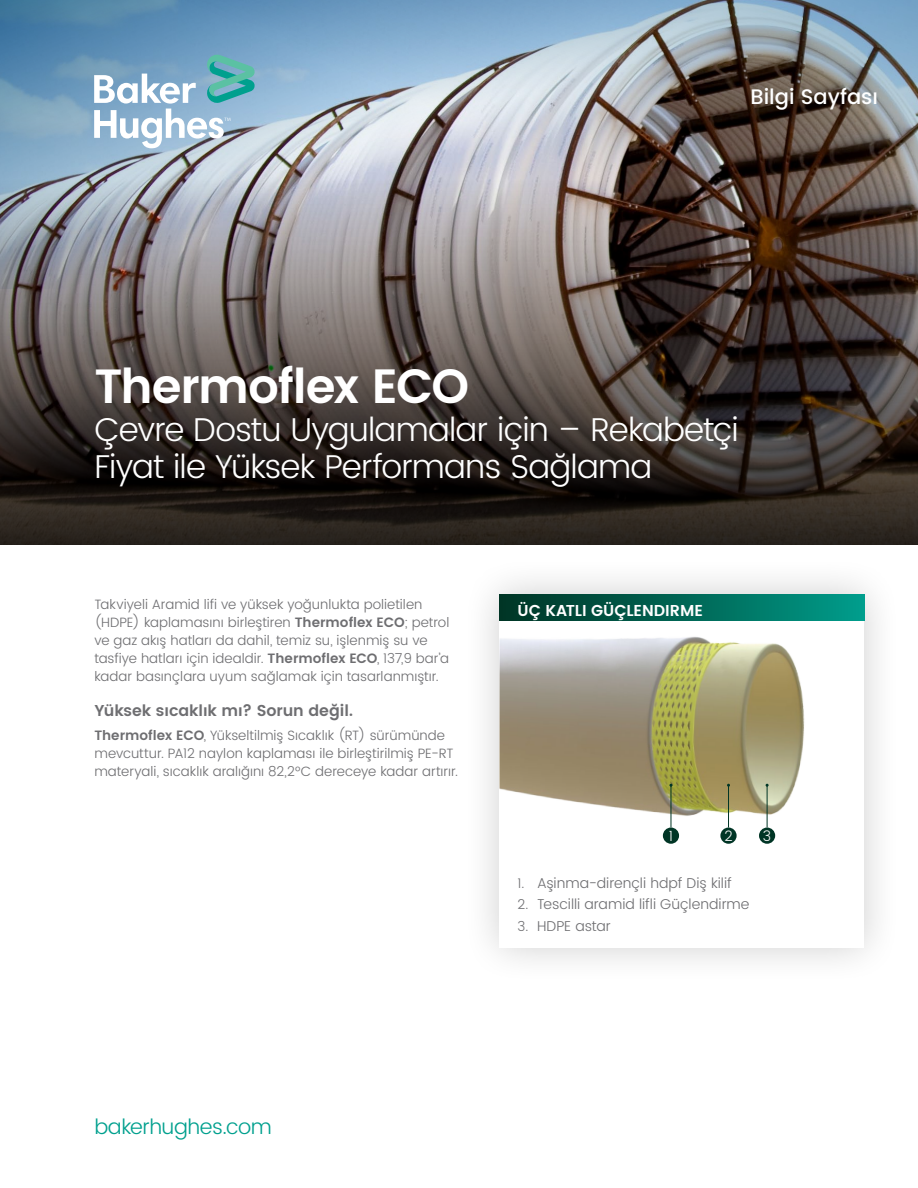
<style>
.page{position:relative;width:918px;height:1188px;background:#fff}
.page>*{position:absolute;margin:0;border:0;box-sizing:border-box;transform-origin:0 0}
.t1{font:600 48px "Poppins";letter-spacing:-.03em;color:#fff}
.t2{font:300 33px/37.5px "Poppins";letter-spacing:-.025em;color:#fff}
.t3{font:300 21px "Poppins";letter-spacing:-.02em;color:#00a08e}
.t4{font:500 21px "Poppins";color:#fff}
.t5{font:600 15.75px "Poppins";letter-spacing:-.005em;color:#6e6e71}
.t6{font:600 15.75px "Poppins";color:#fff}
.t7{font:300 14.25px "Poppins";color:#6e6e71}
.t8{font:300 14.25px "Poppins";color:#fff}
.t9{font:300 13.5px/18px "Poppins";color:#6e6e71}
.s1{font-weight:600}
.s2{font-size:13.5px}
</style>
<div class="page">
<svg style="left:0;top:289px;width:918px;height:255px;background:#3e3632"></svg>
<img style="left:0;top:0;width:918px;height:289px">
<div style="left:462px;top:556px;width:440px;height:429px;background:#000;opacity:.2"></div>
<div style="left:500px;top:594px;width:364px;height:353px;background:#fff"></div>
<img style="left:500px;top:636px;width:305px;height:174px">
<div style="left:500px;top:594px;width:364px;height:27px;background:linear-gradient(to right,#003323,#009b89)"></div>
<div style="left:731px;top:756px;width:72px;height:94px;background:#000;opacity:.2"></div>
<hr style="left:767px;top:785px;width:1px;height:43px;background:#003525">
<div style="left:692px;top:756px;width:73px;height:94px;background:#000;opacity:.2"></div>
<hr style="left:728px;top:785px;width:1px;height:43px;background:#003525">
<div style="left:635px;top:756px;width:72px;height:94px;background:#000;opacity:.2"></div>
<hr style="left:671px;top:785px;width:1px;height:43px;background:#003525">
<svg style="left:94px;top:53px;width:161px;height:95px"></svg>
<h3 class="t4" style="left:751px;top:82px;width:129px">Bilgi Sayfası</h3>
<h1 class="t1" style="left:94px;top:351px;width:376px">Thermoflex ECO</h1>
<h2 class="t2" style="left:94px;top:412px;width:646px">Çevre Dostu Uygulamalar için – Rekabetçi<br>Fiyat ile Yüksek Performans Sağlama</h2>
<p class="t9" style="left:94px;top:596px;width:356px">Takviyeli Aramid lifi ve yüksek yoğunlukta polietilen (HDPE) kaplamasını birleştiren <span class="s1">Thermoflex ECO</span>; petrol ve gaz akış hatları da dahil, temiz su, işlenmiş su ve tasfiye hatları için idealdir. <span class="s1">Thermoflex ECO</span>, 137,9 bar’a kadar basınçlara uyum sağlamak için tasarlanmıştır.</p>
<p class="t5" style="left:94px;top:699px;width:260px">Yüksek sıcaklık mı? Sorun değil.</p>
<p class="t9" style="left:94px;top:727px;width:365px"><span class="s1">Thermoflex ECO</span>, Yükseltilmiş Sıcaklık (RT) sürümünde mevcuttur. PA12 naylon kaplaması ile birleştirilmiş PE-RT materyali, sıcaklık aralığını 82,2°C dereceye kadar artırır.</p>
<p class="t6" style="left:518px;top:599px;width:185px">Üç Katlı Güçlendirme</p>
<p class="t8" style="left:669px;top:826px;width:6px">1</p>
<p class="t8" style="left:724px;top:825px;width:10px">2</p>
<p class="t8" style="left:763px;top:826px;width:10px">3</p>
<h3 class="t3" style="left:94px;top:1112px;width:179px">bakerhughes.com</h3>
<p class="t7" style="left:518px;top:873px;width:216px"><span class="s2">1.</span> Aşinma-dirençli hdpf Diş kilif</p>
<p class="t7" style="left:518px;top:894px;width:234px"><span class="s2">2.</span> Tescilli aramid lifli Güçlendirme</p>
<p class="t7" style="left:518px;top:915px;width:95px"><span class="s2">3.</span> HDPE astar</p>
</div>
